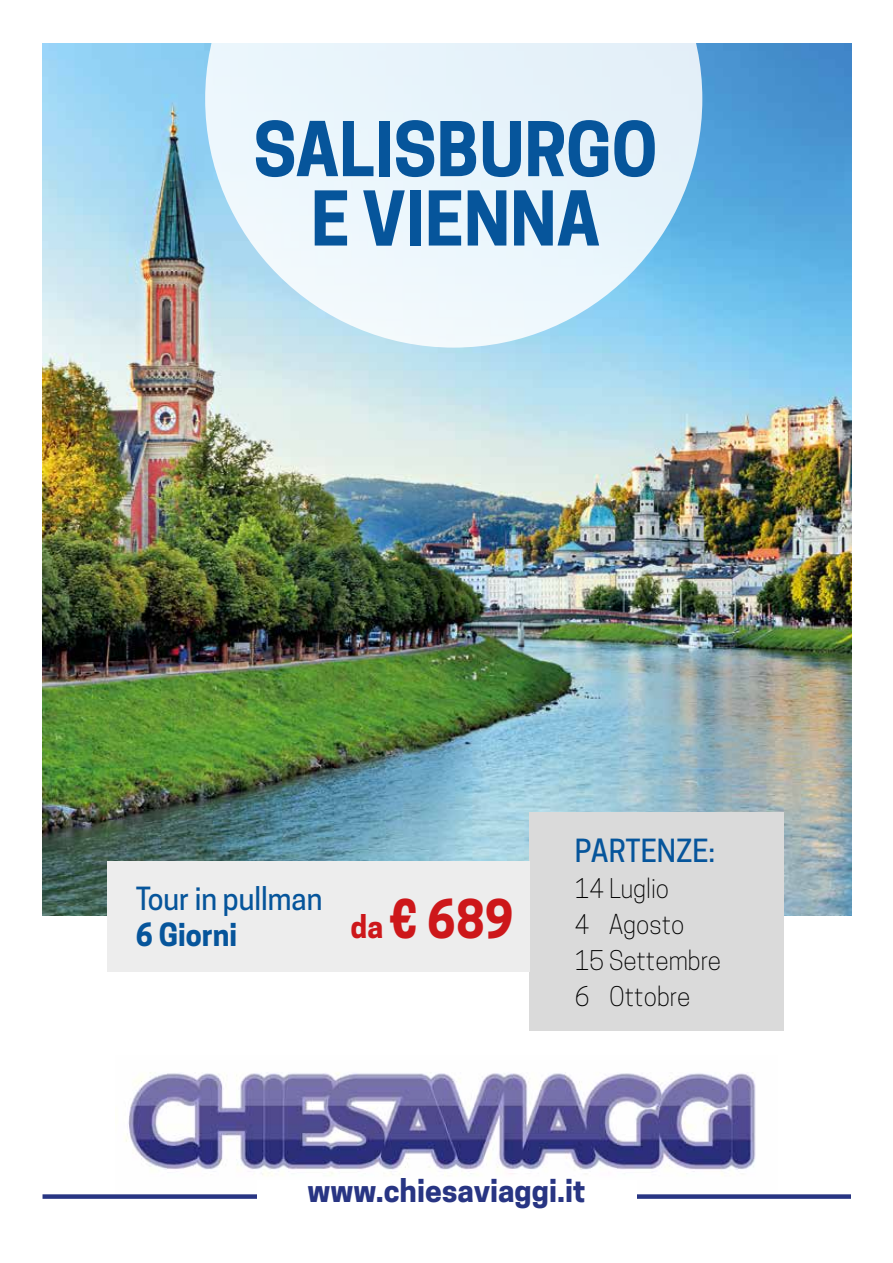
<style>
.page{position:relative;width:893px;height:1263px;background:#fff}
.page>*{position:absolute;margin:0;border:0;box-sizing:border-box;transform-origin:0 0}
.t1{font:700 70.65px/69.3px "Cooper Hewitt";color:#06559b;text-align:center;scale:.96 1}
.t2{font:700 49.95px "Cooper Hewitt";color:#cd171a;scale:.96 1}
.t3{font:500 30px "Cooper Hewitt";color:#06559b;scale:.96 1}
.t4{font:700 30px "Cooper Hewitt";color:#283583}
.t5{font:700 30px "Cooper Hewitt";color:#06559b;scale:.96 1}
.t6{font:300 25.5px/36px "Cooper Hewitt";color:#000;scale:.96 1}
.s1{font-size:30px}
</style>
<div class="page">
<img style="left:43px;top:44px;width:809px;height:871px">
<svg style="left:205px;top:43px;width:497px;height:305px;background:#dbeef9"></svg>
<img style="left:125px;top:1072px;width:631px;height:104px">
<div style="left:43px;top:1194px;width:808px;height:5px;background:#283583"></div>
<div style="left:257px;top:1179px;width:380px;height:41px;background:#fff"></div>
<div style="left:530px;top:813px;width:254px;height:218px;background:#dadada"></div>
<div style="left:107px;top:861px;width:423px;height:110px;background:#ededed"></div>
<h1 class="t1" style="left:254px;top:115px;width:422px">SALISBURGO<br>E VIENNA</h1>
<p class="t3" style="left:136px;top:880px;width:196px">Tour in pullman</p>
<p class="t5" style="left:136px;top:917px;width:107px">6 Giorni</p>
<h2 class="t2" style="left:351px;top:889px;width:171px"><span class="s1">da</span> € 689</h2>
<p class="t3" style="left:575px;top:833px;width:148px">PARTENZE:</p>
<p class="t6" style="left:575px;top:870px;width:154px">14 Luglio<br>4 Agosto<br>15 Settembre<br>6 Ottobre</p>
<p class="t4" style="left:308px;top:1173px;width:280px">www.chiesaviaggi.it</p>
</div>
